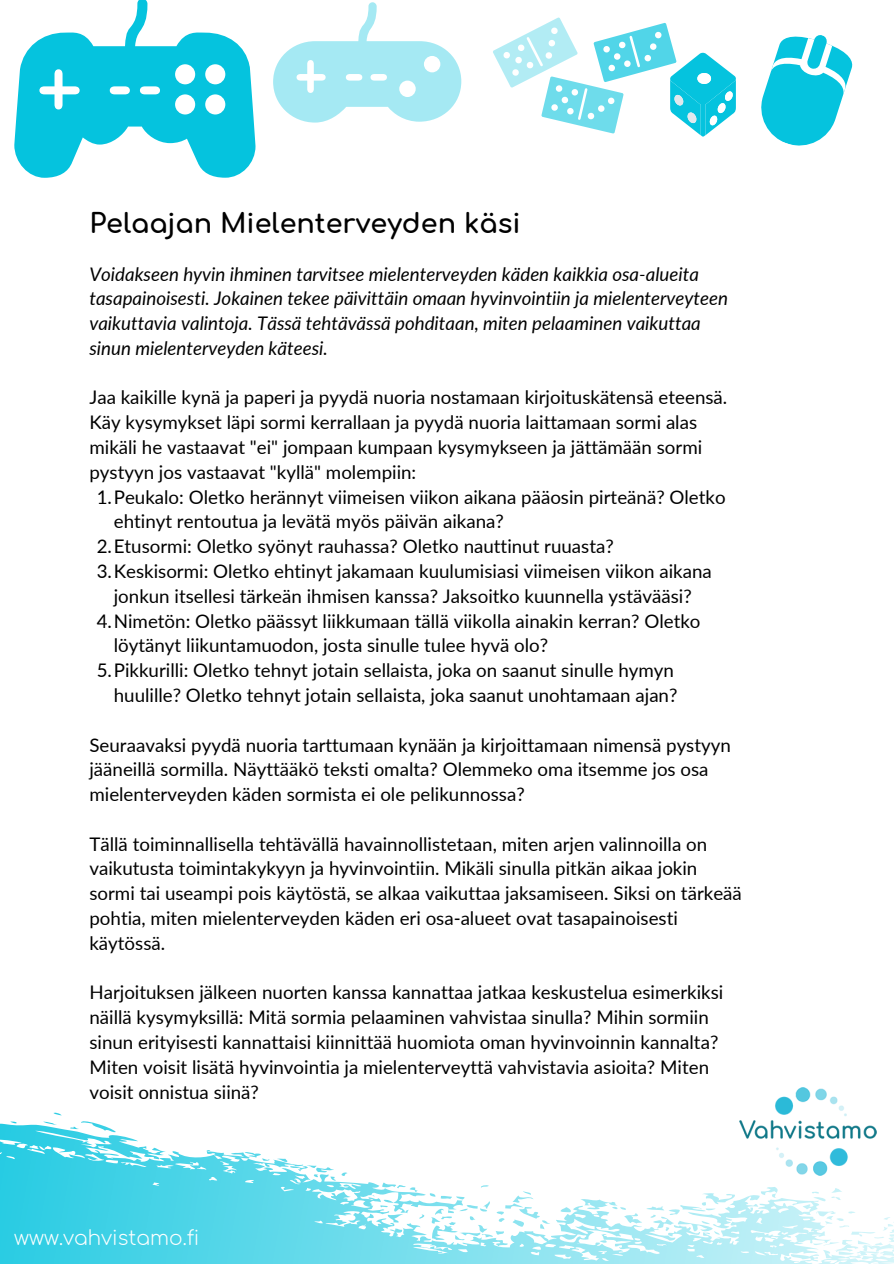
<style>
.page{position:relative;width:894px;height:1264px;background:#fff}
.page>*{position:absolute;margin:0;border:0;box-sizing:border-box;transform-origin:0 0}
.t1{font:700 27px "Comfortaa";color:#000}
.t2{font:300 19.95px "Comfortaa";color:#fff}
.t3{font:18.75px/24.8px "Lato";color:#000}
.t4{font:italic 18.75px/24.8px "Lato";color:#000}
</style>
<div class="page">
<svg style="left:0;top:1112px;width:893px;height:151px"></svg>
<img style="left:739px;top:1087px;width:137px;height:88px">
<svg style="left:14px;top:0;width:241px;height:178px"></svg>
<svg style="left:273px;top:2px;width:188px;height:121px"></svg>
<svg style="left:493px;top:17px;width:242px;height:120px"></svg>
<svg style="left:761px;top:35px;width:92px;height:111px"></svg>
<h1 class="t1" style="left:89px;top:209px;width:432px">Pelaajan Mielenterveyden käsi</h1>
<p class="t4" style="left:89px;top:261px;width:640px">Voidakseen hyvin ihminen tarvitsee mielenterveyden käden kaikkia osa-alueita tasapainoisesti. Jokainen tekee päivittäin omaan hyvinvointiin ja mielenterveyteen vaikuttavia valintoja. Tässä tehtävässä pohditaan, miten pelaaminen vaikuttaa sinun mielenterveyden käteesi.</p>
<p class="t3" style="left:89px;top:385px;width:639px">Jaa kaikille kynä ja paperi ja pyydä nuoria nostamaan kirjoituskätensä eteensä.<br>Käy kysymykset läpi sormi kerrallaan ja pyydä nuoria laittamaan sormi alas mikäli he vastaavat "ei" jompaan kumpaan kysymykseen ja jättämään sormi pystyyn jos vastaavat "kyllä" molempiin:</p>
<p class="t3" style="left:97px;top:484px;width:630px">1.Peukalo: Oletko herännyt viimeisen viikon aikana pääosin pirteänä? Oletko</p>
<p class="t3" style="left:114px;top:509px;width:391px">ehtinyt rentoutua ja levätä myös päivän aikana?</p>
<p class="t3" style="left:97px;top:533px;width:518px">2.Etusormi: Oletko syönyt rauhassa? Oletko nauttinut ruuasta?</p>
<p class="t3" style="left:97px;top:558px;width:616px">3.Keskisormi: Oletko ehtinyt jakamaan kuulumisiasi viimeisen viikon aikana</p>
<p class="t3" style="left:114px;top:583px;width:579px">jonkun itsellesi tärkeän ihmisen kanssa? Jaksoitko kuunnella ystävääsi?</p>
<p class="t3" style="left:97px;top:608px;width:605px">4.Nimetön: Oletko päässyt liikkumaan tällä viikolla ainakin kerran? Oletko</p>
<p class="t3" style="left:114px;top:632px;width:436px">löytänyt liikuntamuodon, josta sinulle tulee hyvä olo?</p>
<p class="t3" style="left:97px;top:657px;width:578px">5.Pikkurilli: Oletko tehnyt jotain sellaista, joka on saanut sinulle hymyn</p>
<p class="t3" style="left:114px;top:682px;width:565px">huulille? Oletko tehnyt jotain sellaista, joka saanut unohtamaan ajan?</p>
<p class="t3" style="left:89px;top:732px;width:642px">Seuraavaksi pyydä nuoria tarttumaan kynään ja kirjoittamaan nimensä pystyyn jääneillä sormilla. Näyttääkö teksti omalta? Olemmeko oma itsemme jos osa mielenterveyden käden sormista ei ole pelikunnossa?</p>
<p class="t3" style="left:89px;top:831px;width:653px">Tällä toiminnallisella tehtävällä havainnollistetaan, miten arjen valinnoilla on vaikutusta toimintakykyyn ja hyvinvointiin. Mikäli sinulla pitkän aikaa jokin sormi tai useampi pois käytöstä, se alkaa vaikuttaa jaksamiseen. Siksi on tärkeää pohtia, miten mielenterveyden käden eri osa-alueet ovat tasapainoisesti käytössä.</p>
<p class="t3" style="left:89px;top:979px;width:635px">Harjoituksen jälkeen nuorten kanssa kannattaa jatkaa keskustelua esimerkiksi näillä kysymyksillä: Mitä sormia pelaaminen vahvistaa sinulla? Mihin sormiin sinun erityisesti kannattaisi kiinnittää huomiota oman hyvinvoinnin kannalta?<br>Miten voisit lisätä hyvinvointia ja mielenterveyttä vahvistavia asioita? Miten voisit onnistua siinä?</p>
<p class="t2" style="left:14px;top:1227px;width:187px">www.vahvistamo.fi</p>
</div>
